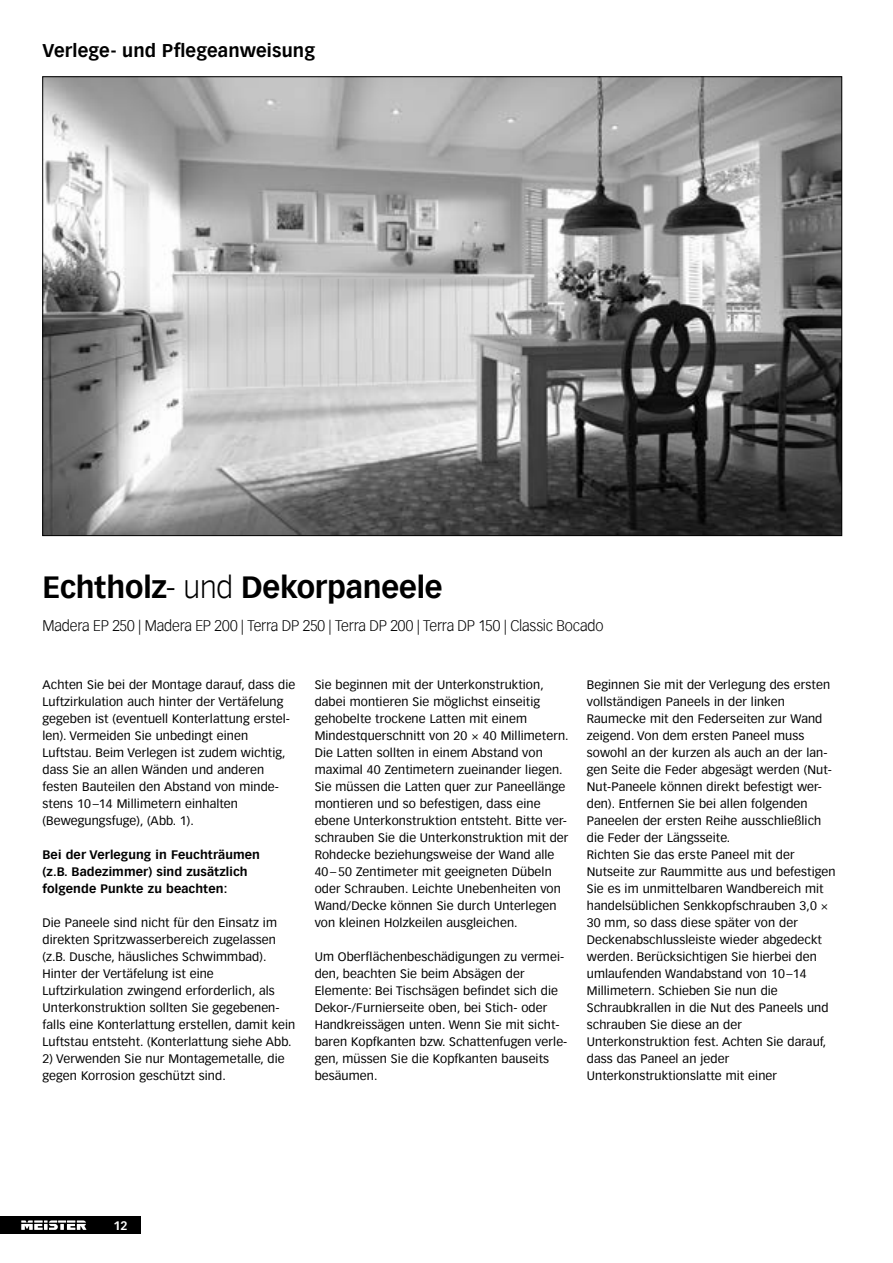
<style>
.page{position:relative;width:893px;height:1263px;background:#fff}
.page>*{position:absolute;margin:0;border:0;box-sizing:border-box;transform-origin:0 0}
.t1{font:700 30px "Vectora Meister Werke";letter-spacing:-.005em;color:#000}
.t2{font:700 18px "Vectora Meister Werke";letter-spacing:.01em;color:#000}
.t3{font:300 15px "Vectora Meister Werke";letter-spacing:-.015em;color:#000}
.t4{font:12px/17px "Vectora Meister Werke";letter-spacing:.01em;color:#000}
.t5{font:700 12px/17px "Vectora Meister Werke";letter-spacing:.01em;color:#000}
.t6{font:700 12px "Vectora Meister Werke";color:#fff}
.s1{font-weight:300}
</style>
<div class="page">
<div style="left:0;top:1216px;width:140px;height:17px;background:#000"></div>
<svg style="left:21px;top:1220px;width:65px;height:10px"></svg>
<img style="left:45px;top:79px;width:795px;height:455px">
<h2 class="t2" style="left:43px;top:39px;width:274px">Verlege- und Pflegeanweisung</h2>
<h1 class="t1" style="left:43px;top:569px;width:402px">Echtholz<span class="s1">- und</span> Dekorpaneele</h1>
<p class="t3" style="left:43px;top:616px;width:563px">Madera EP 250 | Madera EP 200 | Terra DP 250 | Terra DP 200 | Terra DP 150 | Classic Bocado</p>
<p class="t4" style="left:43px;top:676px;width:254px">Achten Sie bei der Montage darauf, dass die Luftzirkulation auch hinter der Vertäfelung gegeben ist (eventuell Konterlattung erstel&shy;len). Vermeiden Sie unbedingt einen Luftstau. Beim Verlegen ist zudem wichtig, dass Sie an allen Wänden und anderen festen Bauteilen den Abstand von minde&shy;stens 10 –14 Millimetern einhalten (Bewegungsfuge), (Abb. 1).</p>
<p class="t5" style="left:43px;top:846px;width:219px">Bei der Verlegung in Feuchträumen (z.B. Badezimmer) sind zusätzlich folgende Punkte zu beachten:</p>
<p class="t4" style="left:43px;top:914px;width:254px">Die Paneele sind nicht für den Einsatz im direkten Spritzwasserbereich zugelassen (z.B. Dusche, häusliches Schwimmbad).<br>Hinter der Vertäfelung ist eine Luftzirkulation zwingend erforderlich, als Unterkonstruktion sollten Sie gegebenen&shy;falls eine Konterlattung erstellen, damit kein Luftstau entsteht. (Konterlattung siehe Abb.</p>
<p class="t4" style="left:43px;top:1050px;width:244px">2) Verwenden Sie nur Montagemetalle, die gegen Korrosion geschützt sind.</p>
<p class="t4" style="left:315px;top:676px;width:255px">Sie beginnen mit der Unterkonstruktion, dabei montieren Sie möglichst einseitig gehobelte trockene Latten mit einem Mindestquerschnitt von 20 × 40 Millimetern.<br>Die Latten sollten in einem Abstand von maximal 40 Zentimetern zueinander liegen.<br>Sie müssen die Latten quer zur Paneellänge montieren und so befestigen, dass eine ebene Unterkonstruktion entsteht. Bitte ver&shy;schrauben Sie die Unterkonstruktion mit der Rohdecke beziehungsweise der Wand alle 40 – 50 Zentimeter mit geeigneten Dübeln oder Schrauben. Leichte Unebenheiten von Wand/Decke können Sie durch Unterlegen von kleinen Holzkeilen ausgleichen.</p>
<p class="t4" style="left:315px;top:948px;width:254px">Um Oberflächenbeschädigungen zu vermei&shy;den, beachten Sie beim Absägen der Elemente: Bei Tischsägen befindet sich die Dekor-/Furnierseite oben, bei Stich- oder Handkreissägen unten. Wenn Sie mit sicht&shy;baren Kopfkanten bzw. Schattenfugen verle&shy;gen, müssen Sie die Kopfkanten bauseits besäumen.</p>
<p class="t4" style="left:587px;top:676px;width:250px">Beginnen Sie mit der Verlegung des ersten vollständigen Paneels in der linken Raumecke mit den Federseiten zur Wand zeigend. Von dem ersten Paneel muss sowohl an der kurzen als auch an der lan&shy;gen Seite die Feder abgesägt werden (Nut-Nut-Paneele können direkt befestigt wer&shy;den). Entfernen Sie bei allen folgenden Paneelen der ersten Reihe ausschließlich die Feder der Längsseite.<br>Richten Sie das erste Paneel mit der Nutseite zur Raummitte aus und befestigen Sie es im unmittelbaren Wandbereich mit handelsüblichen Senkkopfschrauben 3,0 × 30 mm, so dass diese später von der Deckenabschlussleiste wieder abgedeckt werden. Berücksichtigen Sie hierbei den umlaufenden Wandabstand von 10 –14<br>Millimetern. Schieben Sie nun die Schraubkrallen in die Nut des Paneels und schrauben Sie diese an der Unterkonstruktion fest. Achten Sie darauf, dass das Paneel an jeder Unterkonstruktionslatte mit einer</p>
<p class="t6" style="left:113px;top:1218px;width:16px">12</p>
</div>
